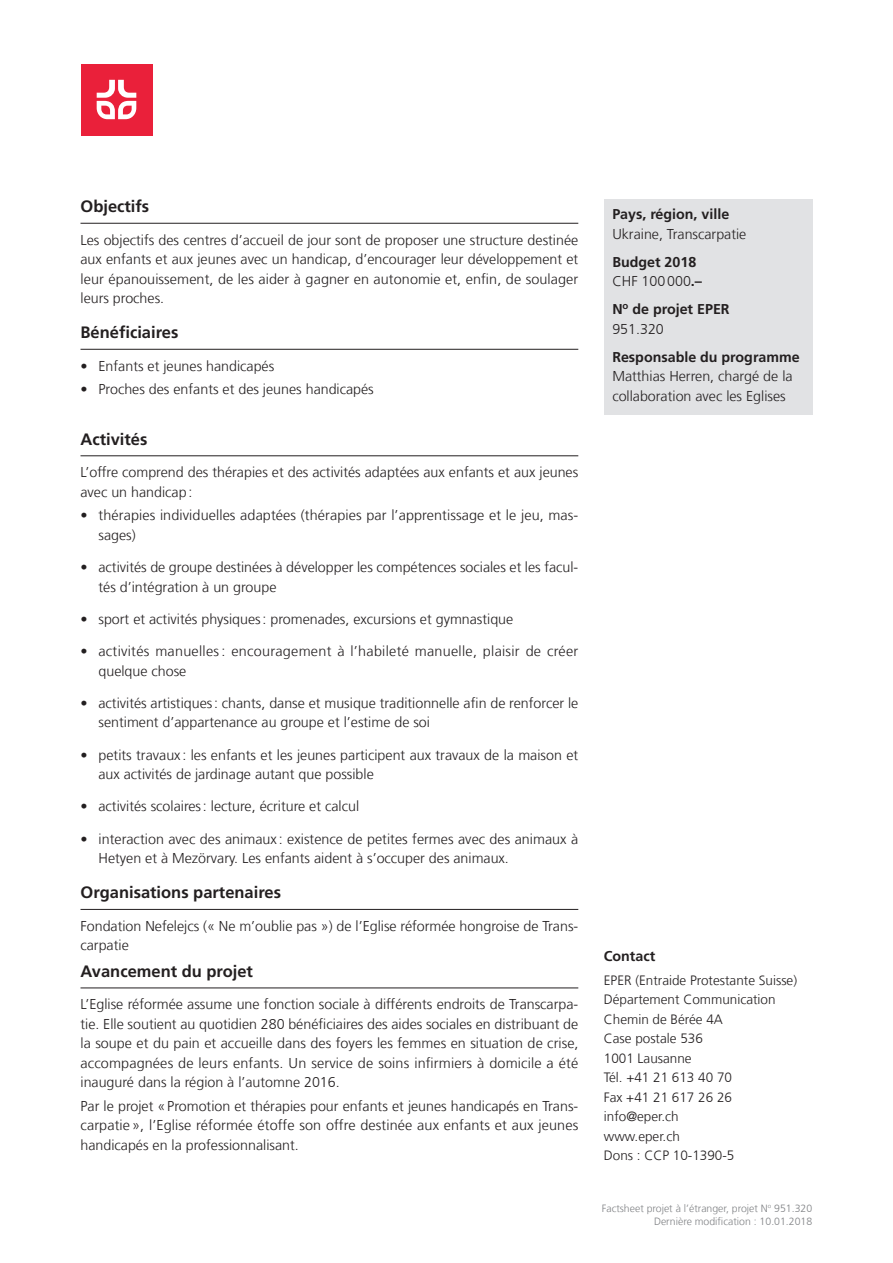
<style>
.page{position:relative;width:893px;height:1263px;background:#fff}
.page>*{position:absolute;margin:0;border:0;box-sizing:border-box;transform-origin:0 0}
.t1{font:700 16.5px "Frutiger LT Com";color:#231f20}
.t2{font:300 14.25px/19.5px "Frutiger LT Com";color:#231f20}
.t3{font:700 14.25px/19.6px "Frutiger LT Com";color:#231f20}
.t4{font:300 14.25px/19.5px "Frutiger LT Com";letter-spacing:.02em;color:#231f20}
.t5{font:300 13.5px/19.5px "Frutiger LT Com";color:#231f20}
.t6{font:300 10.5px/12.6px "Frutiger LT Com";color:#808285;text-align:right}
.s1{font-weight:300}
.s2{font-size:14.4px}
</style>
<div class="page">
<hr style="left:81px;top:223px;width:497px;height:1px;background:#231f20">
<hr style="left:81px;top:349px;width:497px;height:1px;background:#231f20">
<hr style="left:81px;top:455px;width:497px;height:1px;background:#231f20">
<hr style="left:81px;top:909px;width:497px;height:1px;background:#231f20">
<hr style="left:81px;top:987px;width:497px;height:1px;background:#231f20">
<div style="left:604px;top:200px;width:208px;height:215px;background:#e1e2e4"></div>
<div style="left:81px;top:64px;width:71px;height:71px;background:#ea203a"></div>
<svg style="left:97px;top:80px;width:39px;height:39px"></svg>
<p class="t1" style="left:81px;top:197px;width:70px">Objectifs</p>
<p class="t2" style="left:81px;top:230px;width:499px;text-align:justify">Les objectifs des centres d’accueil de jour sont de proposer une structure destinée aux enfants et aux jeunes avec un handicap, d’encourager leur développement et leur épanouissement, de les aider à gagner en autonomie et, enfin, de soulager leurs proches.</p>
<p class="t1" style="left:81px;top:323px;width:99px">Bénéficiaires</p>
<p class="t2" style="left:81px;top:356px;width:195px">• Enfants et jeunes handicapés</p>
<p class="t2" style="left:81px;top:380px;width:295px">• Proches des enfants et des jeunes handicapés</p>
<p class="t1" style="left:81px;top:429px;width:68px">Activités</p>
<p class="t2" style="left:81px;top:462px;width:499px">L’offre comprend des thérapies et des activités adaptées aux enfants et aux jeunes avec un handicap:</p>
<p class="t2" style="left:99px;top:506px;width:481px;text-indent:-18px">• thérapies individuelles adaptées (thérapies par l’apprentissage et le jeu, mas&shy;sages)</p>
<p class="t2" style="left:99px;top:557px;width:481px;text-indent:-18px">• activités de groupe destinées à développer les compétences sociales et les facul&shy;tés d’intégration à un groupe</p>
<p class="t2" style="left:81px;top:609px;width:434px">• sport et activités physiques: promenades, excursions et gymnastique</p>
<p class="t4" style="left:99px;top:641px;width:481px;text-indent:-18px">• activités manuelles: encouragement à l’habileté manuelle, plaisir de créer quelque chose</p>
<p class="t2" style="left:99px;top:693px;width:481px;text-indent:-18px">• activités artistiques: chants, danse et musique traditionnelle afin de renforcer le sentiment d’appartenance au groupe et l’estime de soi</p>
<p class="t2" style="left:99px;top:745px;width:481px;text-indent:-18px">• petits travaux : les enfants et les jeunes participent aux travaux de la maison et aux activités de jardinage autant que possible</p>
<p class="t2" style="left:81px;top:797px;width:280px">• activités scolaires: lecture, écriture et calcul</p>
<p class="t2" style="left:99px;top:829px;width:481px;text-indent:-18px">• interaction avec des animaux : existence de petites fermes avec des animaux à<br>Hetyen et à Mezörvary. Les enfants aident à s’occuper des animaux.</p>
<p class="t1" style="left:81px;top:883px;width:202px">Organisations partenaires</p>
<p class="t2" style="left:81px;top:916px;width:499px">Fondation Nefelejcs (« Ne m’oublie pas ») de l’Eglise réformée hongroise de Trans&shy;carpatie</p>
<p class="t1" style="left:81px;top:961px;width:174px">Avancement du projet</p>
<p class="t2" style="left:81px;top:994px;width:499px;text-align:justify">L’Eglise réformée assume une fonction sociale à différents endroits de Transcarpa&shy;tie. Elle soutient au quotidien 280 bénéficiaires des aides sociales en distribuant de la soupe et du pain et accueille dans des foyers les femmes en situation de crise, accompagnées de leurs enfants. Un service de soins infirmiers à domicile a été inauguré dans la région à l’automne 2016.</p>
<p class="t2" style="left:81px;top:1096px;width:499px;text-align:justify">Par le projet «Promotion et thérapies pour enfants et jeunes handicapés en Trans&shy;carpatie », l’Eglise réformée étoffe son offre destinée aux enfants et aux jeunes handicapés en la professionnalisant.</p>
<p class="t3" style="left:612px;top:204px;width:118px">Pays, région, ville</p>
<p class="t2" style="left:612px;top:224px;width:136px">Ukraine, Transcarpatie</p>
<p class="t3" style="left:612px;top:252px;width:91px">Budget 2018<br><span class="s1">CHF 100000</span><span class="s2">.–</span></p>
<p class="t3" style="left:612px;top:300px;width:119px">N<sup>o</sup> de projet EPER<br><span class="s1">951.320</span></p>
<p class="t3" style="left:612px;top:347px;width:189px">Responsable du programme</p>
<p class="t2" style="left:612px;top:367px;width:182px">Matthias Herren, chargé de la collaboration avec les Eglises</p>
<p class="t3" style="left:604px;top:946px;width:53px">Contact</p>
<p class="t5" style="left:604px;top:970px;width:195px">EPER (Entraide Protestante Suisse)<br>Département Communication<br>Chemin de Bérée 4A<br>Case postale 536<br>1001 Lausanne<br>Tél. +41 21 613 40 70<br>Fax +41 21 617 26 26 info@eper.ch<br>www.eper.ch<br>Dons : CCP 10-1390-5</p>
<p class="t6" style="left:602px;top:1202px;width:212px">Factsheet projet à l’étranger, projet N<sup>o</sup> 951.320<br>Dernière modification : 10.01.2018</p>
</div>
